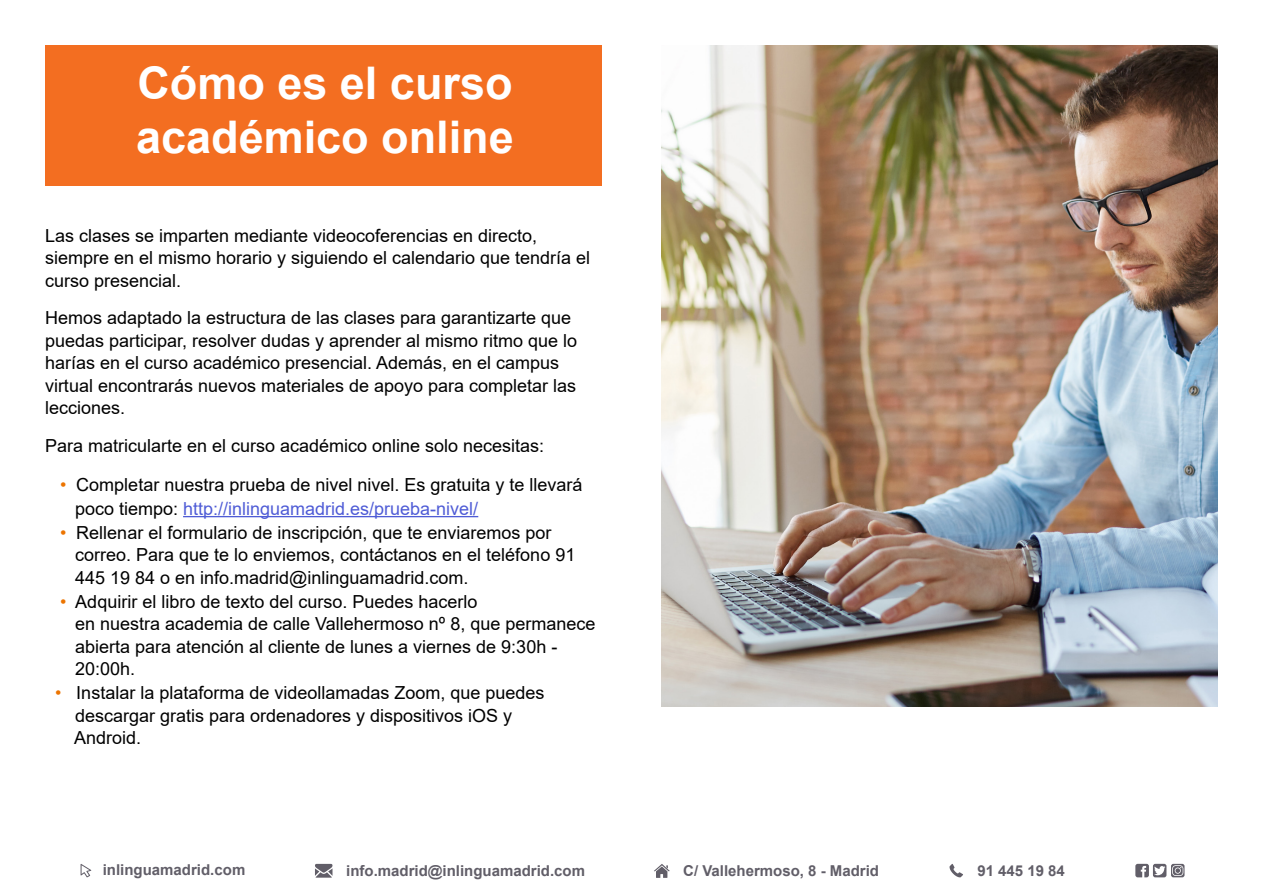
<style>
.page{position:relative;width:1263px;height:893px;background:#fff}
.page>*{position:absolute;margin:0;border:0;box-sizing:border-box;transform-origin:0 0}
.t1{font:700 45px/54px "Arial";color:#fff}
.t2{font:18px/22.5px "Arial";color:#000}
.t3{font:700 15px "Arial";color:#615e68}
.s1{color:#ec7400}
.s2{color:#4f5cd6}
</style>
<div class="page">
<svg style="left:81px;top:864px;width:10px;height:13px"></svg>
<svg style="left:315px;top:864px;width:17px;height:14px"></svg>
<svg style="left:949px;top:864px;width:14px;height:13px"></svg>
<svg style="left:654px;top:864px;width:16px;height:14px"></svg>
<svg style="left:1135px;top:864px;width:31px;height:13px"></svg>
<svg style="left:1171px;top:864px;width:13px;height:13px"></svg>
<svg style="left:1172px;top:865px;width:11px;height:11px"></svg>
<hr style="left:183px;top:516px;width:295px;height:1px;background:#4f5cd6">
<div style="left:45px;top:45px;width:556px;height:140px;background:#f36e21"></div>
<img style="left:661px;top:45px;width:557px;height:662px">
<p class="t1" style="left:136px;top:56px;width:379px">Cómo es el curso académico online</p>
<p class="t2" style="left:45px;top:224px;width:547px">Las clases se imparten mediante videocoferencias en directo, siempre en el mismo horario y siguiendo el calendario que tendría el curso presencial.</p>
<p class="t2" style="left:45px;top:306px;width:534px">Hemos adaptado la estructura de las clases para garantizarte que puedas participar, resolver dudas y aprender al mismo ritmo que lo harías en el curso académico presencial. Además, en el campus virtual encontrarás nuevos materiales de apoyo para completar las lecciones.</p>
<p class="t2" style="left:45px;top:434px;width:501px">Para matricularte en el curso académico online solo necesitas:</p>
<p class="t2" style="left:75px;top:472px;width:509px;line-height:24px;text-indent:-15px"><span class="s1">•</span> Completar nuestra prueba de nivel nivel. Es gratuita y te llevará poco tiempo: <span class="s2">http://inlinguamadrid.es/prueba-nivel/</span></p>
<p class="t2" style="left:75px;top:521px;width:502px;text-indent:-15px"><span class="s1">•</span> Rellenar el formulario de inscripción, que te enviaremos por correo. Para que te lo enviemos, contáctanos en el teléfono 91<br>445 19 84 o en info.madrid@inlinguamadrid.com.</p>
<p class="t2" style="left:75px;top:590px;width:522px;text-indent:-15px"><span class="s1">•</span> Adquirir el libro de texto del curso. Puedes hacerlo<br>en nuestra academia de calle Vallehermoso nº 8, que permanece abierta para atención al cliente de lunes a viernes de 9:30h - 20:00h.</p>
<p class="t2" style="left:74px;top:681px;width:472px;text-indent:-19px"><span class="s1">•</span> Instalar la plataforma de videollamadas Zoom, que puedes descargar gratis para ordenadores y dispositivos iOS y<br>Android.</p>
<p class="t3" style="left:103px;top:859px;width:144px">inlinguamadrid.com</p>
<p class="t3" style="left:346px;top:860px;width:240px">info.madrid@inlinguamadrid.com</p>
<p class="t3" style="left:683px;top:860px;width:197px">C/ Vallehermoso, 8 - Madrid</p>
<p class="t3" style="left:977px;top:860px;width:89px">91 445 19 84</p>
</div>
